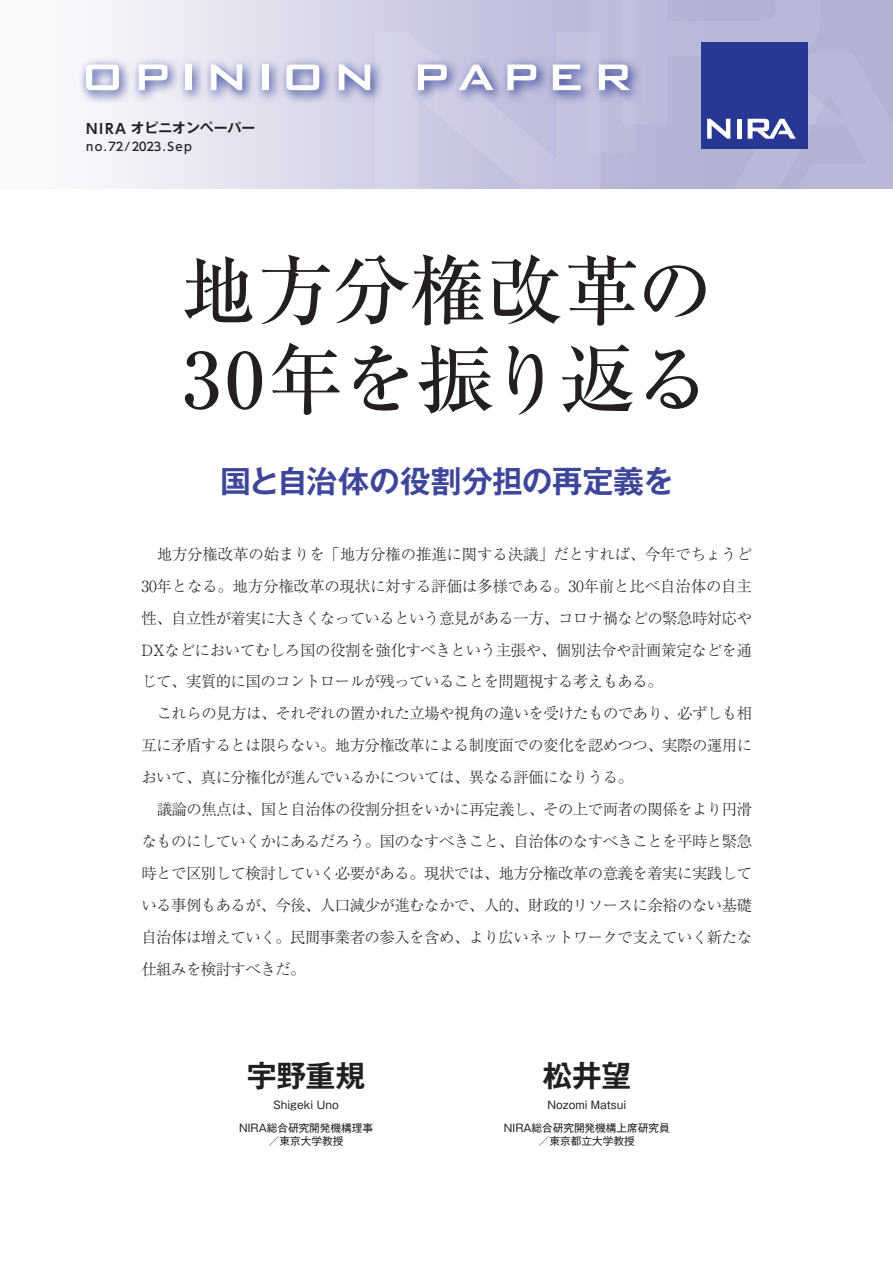
<style>
.page{position:relative;width:893px;height:1263px;background:#fff}
.page>*{position:absolute;margin:0;border:0;box-sizing:border-box;transform-origin:0 0}
.t1{font:500 76.5px/89.2px "Ryumin Pro";letter-spacing:-.015em;color:#231f20}
.t2{font:700 30.9px "Gothic MB101 Pro De";letter-spacing:-.015em;color:#3d469a}
.t3{font:700 29.7px "Gothic MB101 Pro De";letter-spacing:-.01em;color:#231f20}
.t4{font:300 15.45px/32px "Ryumin Pro";letter-spacing:-.035em;color:#231f20;text-align:justify}
.t5{font:700 13.8px "Gothic MB101 Pro De";color:#231f20}
.t6{font:500 11.7px "MO Clear Tone SG";color:#231f20}
.t7{font:10.65px/23.4px "Gothic MB101 Pro";color:#231f20;text-align:center}
.s1{font-family:"MO Clear Tone SG";font-weight:600}
</style>
<div class="page">
<svg style="left:79px;top:57px;width:563px;height:47px;background:#c8c9e1"></svg>
<svg style="left:553px;top:65px;width:27px;height:25px"></svg>
<svg style="left:599px;top:65px;width:31px;height:25px"></svg>
<svg style="left:459px;top:65px;width:34px;height:25px"></svg>
<svg style="left:211px;top:65px;width:31px;height:25px"></svg>
<svg style="left:339px;top:65px;width:31px;height:25px"></svg>
<div style="left:186px;top:65px;width:6px;height:25px;background:#fff"></div>
<div style="left:262px;top:65px;width:6px;height:25px;background:#fff"></div>
<svg style="left:139px;top:65px;width:29px;height:25px"></svg>
<svg style="left:418px;top:65px;width:29px;height:25px"></svg>
<svg style="left:507px;top:65px;width:29px;height:25px"></svg>
<svg style="left:86px;top:65px;width:33px;height:25px"></svg>
<svg style="left:286px;top:65px;width:33px;height:25px"></svg>
<div style="left:701px;top:42px;width:107px;height:107px;background:#283892"></div>
<svg style="left:707px;top:119px;width:23px;height:20px"></svg>
<div style="left:736px;top:119px;width:5px;height:20px;background:#fff"></div>
<svg style="left:748px;top:119px;width:48px;height:20px"></svg>
<p class="t5" style="left:86px;top:117px;width:171px"><span class="s1">NIRA</span> オピニオンペーパー</p>
<p class="t6" style="left:86px;top:139px;width:107px">no.72/2023.Sep</p>
<h1 class="t1" style="left:181px;top:240px;width:534px">地方分権改革の<br>30年を振り返る</h1>
<h2 class="t2" style="left:220px;top:455px;width:455px">国と自治体の役割分担の再定義を</h2>
<p class="t4" style="left:141px;top:537px;width:612px;text-indent:15px">地方分権改革の始まりを「地方分権の推進に関する決議」だとすれば、今年でちょうど30年となる。地方分権改革の現状に対する評価は多様である。30年前と比べ自治体の自主性、自立性が着実に大きくなっているという意見がある一方、コロナ禍などの緊急時対応やDXなどにおいてむしろ国の役割を強化すべきという主張や、個別法令や計画策定などを通じて、実質的に国のコントロールが残っていることを問題視する考えもある。</p>
<p class="t4" style="left:141px;top:696px;width:612px;text-indent:15px">これらの見方は、それぞれの置かれた立場や視角の違いを受けたものであり、必ずしも相互に矛盾するとは限らない。地方分権改革による制度面での変化を認めつつ、実際の運用において、真に分権化が進んでいるかについては、異なる評価になりうる。</p>
<p class="t4" style="left:141px;top:792px;width:612px;text-indent:15px">議論の焦点は、国と自治体の役割分担をいかに再定義し、その上で両者の関係をより円滑なものにしていくかにあるだろう。国のなすべきこと、自治体のなすべきことを平時と緊急時とで区別して検討していく必要がある。現状では、地方分権改革の意義を着実に実践している事例もあるが、今後、人口減少が進むなかで、人的、財政的リソースに余裕のない基礎自治体は増えていく。民間事業者の参入を含め、より広いネットワークで支えていく新たな仕組みを検討すべきだ。</p>
<h3 class="t3" style="left:247px;top:1051px;width:120px">宇野重規</h3>
<p class="t7" style="left:239px;top:1091px;width:135px">Shigeki Uno<br>NIRA総合研究開発機構理事</p>
<p class="t7" style="left:269px;top:1127px;width:76px">／東京大学教授</p>
<h3 class="t3" style="left:542px;top:1051px;width:90px">松井望</h3>
<p class="t7" style="left:504px;top:1091px;width:167px">Nozomi Matsui<br>NIRA総合研究開発機構上席研究員</p>
<p class="t7" style="left:539px;top:1127px;width:97px">／東京都立大学教授</p>
</div>
